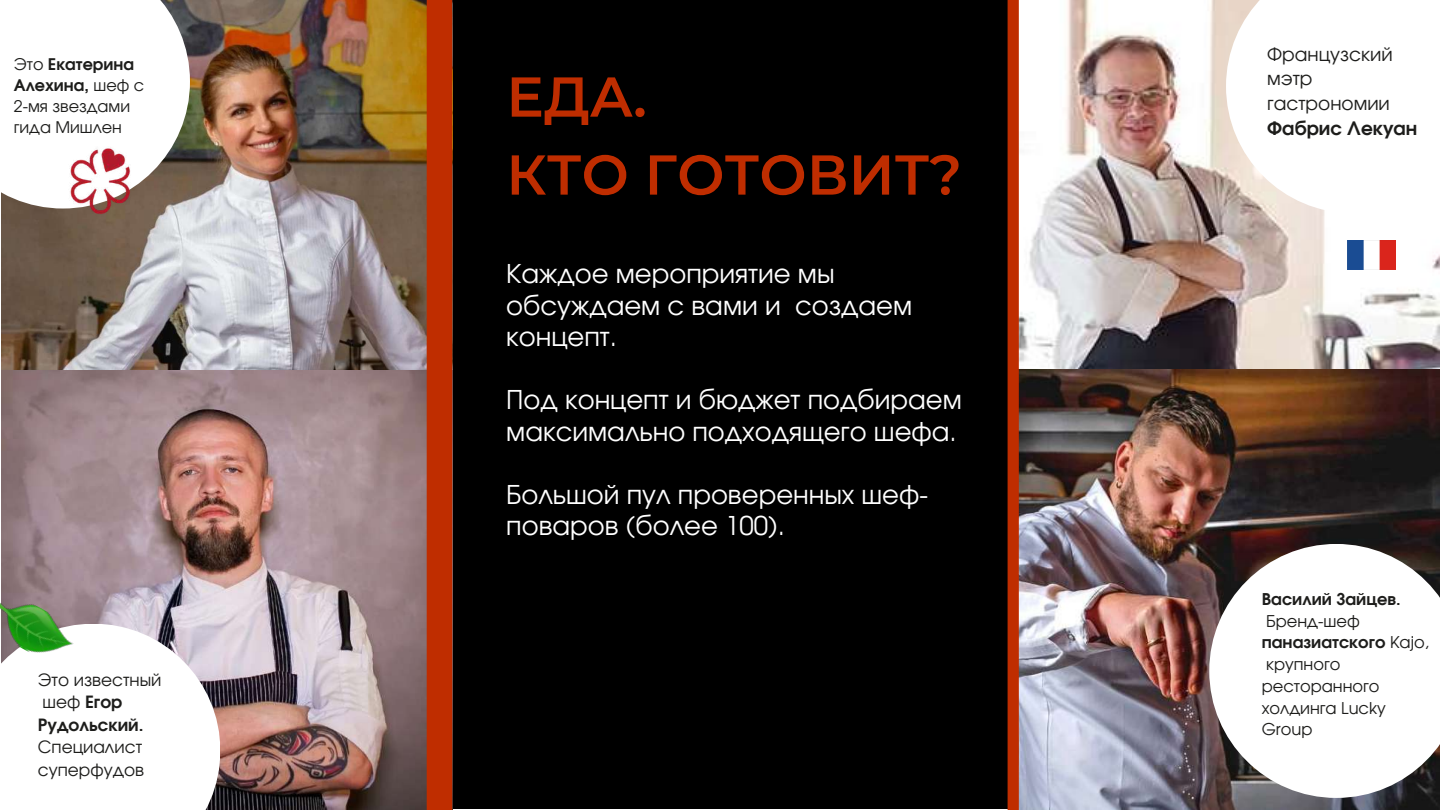
<style>
.page{position:relative;width:1440px;height:810px;background:#fff}
.page>*{position:absolute;margin:0;border:0;box-sizing:border-box;transform-origin:0 0}
.t1{font:600 56.1px/78px "Montserrat";color:#bf2d00}
.t2{font:25.9px/31.5px "Evolventa";color:#fff}
.t3{font:18.5px/24.8px "Evolventa";color:#1d1d1b}
.t4{font:700 18.5px "Evolventa";color:#1d1d1b}
.t5{font:16.9px/22.5px "Evolventa";color:#1d1d1b}
.t6{font:16.3px/21.8px "Evolventa";color:#1d1d1b}
.t7{font:700 16.3px "Evolventa";color:#1d1d1b}
.t8{font:16.1px/20.9px "Evolventa";color:#1d1d1b}
.s1{font-weight:700}
</style>
<div class="page">
<div style="left:452px;top:0;width:561px;height:809px;background:#000"></div>
<img style="left:2px;top:0;width:425px;height:810px">
<div style="left:0;top:624px;width:220px;height:186px;background:#fff"></div>
<div style="left:0;top:0;width:190px;height:209px;background:#fff"></div>
<img style="left:38px;top:147px;width:122px;height:77px">
<img style="left:1019px;top:0;width:421px;height:810px">
<svg style="left:1226px;top:0;width:214px;height:213px"></svg>
<img style="left:1348px;top:241px;width:47px;height:28px">
<svg style="left:1209px;top:544px;width:231px;height:254px"></svg>
<img style="left:0;top:589px;width:81px;height:75px">
<div style="left:427px;top:0;width:25px;height:810px;background:#bf2d00"></div>
<div style="left:1008px;top:0;width:11px;height:810px;background:#bf2d00"></div>
<p class="t8" style="left:14px;top:54px;width:132px">Это <span class="s1">Екатерина<br>Алехина,</span> шеф с<br>2-мя звездами гида Мишлен</p>
<p class="t3" style="left:1267px;top:43px;width:127px">Французский мэтр гастрономии</p>
<h1 class="t1" style="left:506px;top:58px;width:457px">ЕДА.<br>КТО ГОТОВИТ?</h1>
<p class="t4" style="left:1267px;top:120px;width:152px">Фабрис Лекуан</p>
<p class="t5" style="left:38px;top:669px;width:125px">Это известный шеф <span class="s1">Егор<br>Рудольский.</span></p>
<p class="t5" style="left:38px;top:737px;width:108px">Специалист суперфудов</p>
<p class="t2" style="left:506px;top:260px;width:407px">Каждое мероприятие мы обсуждаем с вами и создаем концепт.</p>
<p class="t2" style="left:506px;top:386px;width:457px">Под концепт и бюджет подбираем максимально подходящего шефа.</p>
<p class="t2" style="left:506px;top:480px;width:423px">Большой пул проверенных шеф&shy;поваров (более 100).</p>
<p class="t7" style="left:1262px;top:592px;width:140px">Василий Зайцев.</p>
<p class="t6" style="left:1262px;top:611px;width:169px">Бренд-шеф <span class="s1">паназиатского</span> Kajo, крупного ресторанного холдинга Lucky<br>Group</p>
</div>
